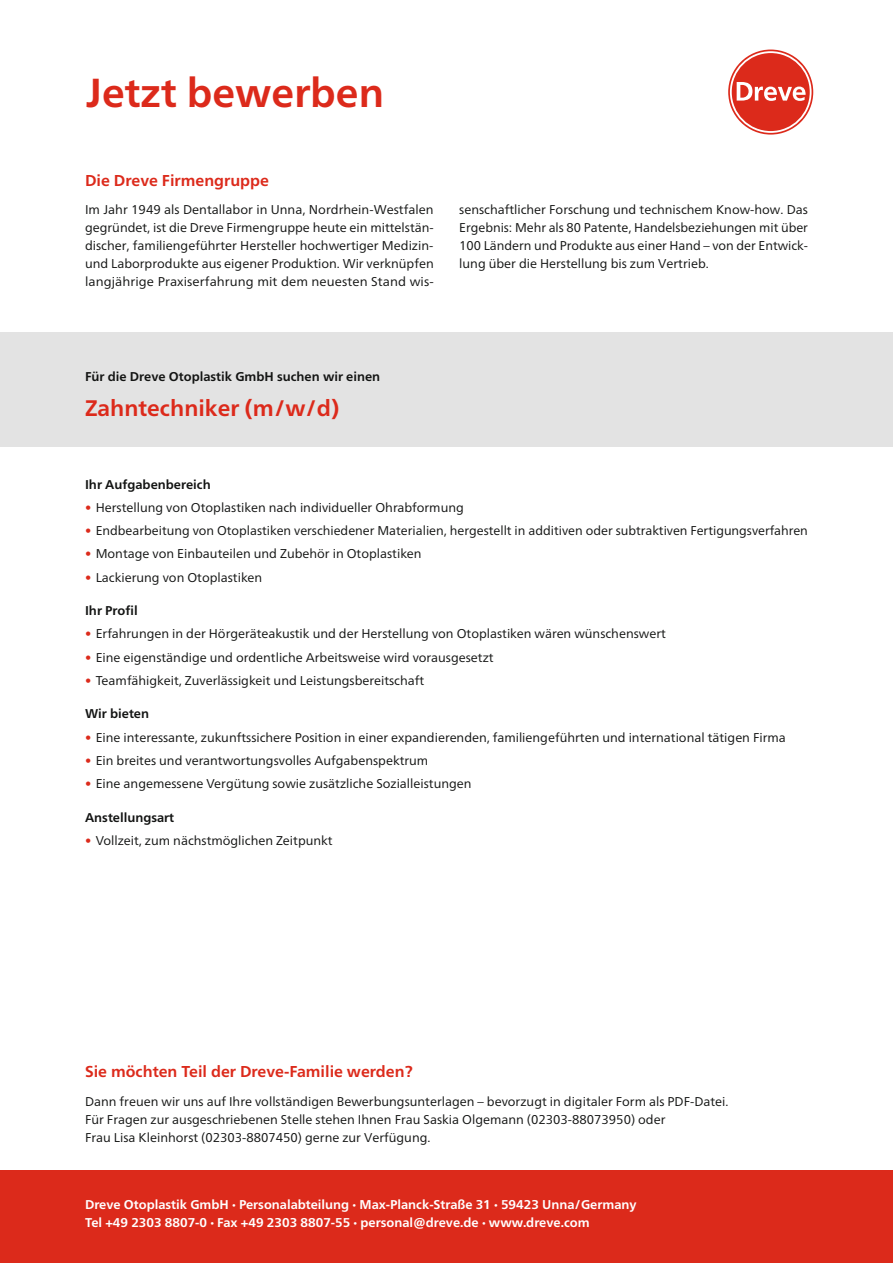
<style>
.page{position:relative;width:893px;height:1263px;background:#fff}
.page>*{position:absolute;margin:0;border:0;box-sizing:border-box;transform-origin:0 0}
.t1{font:700 40.5px "Frutiger Neue LTW1 G";color:#dc2a1b}
.t2{font:700 22.5px "Frutiger Neue LTW1 G";color:#dc2a1b}
.t3{font:700 15.75px "Frutiger Neue LTW1 G";color:#dc2a1b}
.t4{font:12.75px/18px "Frutiger Neue LTW1 G";color:#131413;text-align:justify}
.t5{font:700 12.75px/18px "Frutiger Neue LTW1 G";color:#fff}
.t6{font:700 12.75px "Frutiger Neue LTW1 G";color:#131413}
.s1{color:#dc2a1b}
.s2{font-size:7.5px}
</style>
<div class="page">
<div style="left:0;top:332px;width:893px;height:115px;background:#e3e3e3"></div>
<svg style="left:730px;top:51px;width:82px;height:82px"></svg>
<div style="left:0;top:1170px;width:893px;height:93px;background:#dc2a1b"></div>
<h1 class="t1" style="left:86px;top:64px;width:299px">Jetzt bewerben</h1>
<p class="t3" style="left:85px;top:169px;width:185px">Die Dreve Firmengruppe</p>
<p class="t4" style="left:85px;top:200px;width:350px">Im Jahr 1949 als Dentallabor in Unna, Nordrhein-Westfalen gegründet, ist die Dreve Firmengruppe heute ein mittelstän&shy;discher, familiengeführter Hersteller hochwertiger Medizin&shy;und Laborprodukte aus eigener Produktion. Wir verknüpfen langjährige Praxiserfahrung mit dem neuesten Stand wis-</p>
<p class="t4" style="left:459px;top:200px;width:350px">senschaftlicher Forschung und technischem Know-how. Das Ergebnis: Mehr als 80 Patente, Handelsbeziehungen mit über 100 Ländern und Produkte aus einer Hand – von der Entwick&shy;lung über die Herstellung bis zum Vertrieb.</p>
<p class="t6" style="left:85px;top:367px;width:297px">Für die Dreve Otoplastik GmbH suchen wir einen</p>
<h2 class="t2" style="left:85px;top:392px;width:256px">Zahntechniker (m/w/d)</h2>
<p class="t6" style="left:85px;top:475px;width:127px">Ihr Aufgabenbereich</p>
<p class="t4" style="left:85px;top:498px;width:380px"><span class="s1">•</span> Herstellung von Otoplastiken nach individueller Ohrabformung</p>
<p class="t4" style="left:85px;top:521px;width:724px"><span class="s1">•</span> Endbearbeitung von Otoplastiken verschiedener Materialien, hergestellt in additiven oder subtraktiven Fertigungsverfahren</p>
<p class="t4" style="left:85px;top:544px;width:338px"><span class="s1">•</span> Montage von Einbauteilen und Zubehör in Otoplastiken</p>
<p class="t4" style="left:85px;top:567px;width:179px"><span class="s1">•</span> Lackierung von Otoplastiken</p>
<p class="t6" style="left:85px;top:602px;width:54px">Ihr Profil</p>
<p class="t4" style="left:85px;top:624px;width:582px"><span class="s1">•</span> Erfahrungen in der Hörgeräteakustik und der Herstellung von Otoplastiken wären wünschenswert</p>
<p class="t4" style="left:85px;top:647px;width:410px"><span class="s1">•</span> Eine eigenständige und ordentliche Arbeitsweise wird vorausgesetzt</p>
<p class="t4" style="left:85px;top:670px;width:341px"><span class="s1">•</span> Teamfähigkeit, Zuverlässigkeit und Leistungsbereitschaft</p>
<p class="t6" style="left:85px;top:705px;width:66px">Wir bieten</p>
<p class="t4" style="left:85px;top:727px;width:702px"><span class="s1">•</span> Eine interessante, zukunftssichere Position in einer expandierenden, familiengeführten und international tätigen Firma</p>
<p class="t4" style="left:85px;top:750px;width:345px"><span class="s1">•</span> Ein breites und verantwortungsvolles Aufgabenspektrum</p>
<p class="t4" style="left:85px;top:773px;width:388px"><span class="s1">•</span> Eine angemessene Vergütung sowie zusätzliche Sozialleistungen</p>
<p class="t6" style="left:85px;top:808px;width:91px">Anstellungsart</p>
<p class="t4" style="left:85px;top:830px;width:249px"><span class="s1">•</span> Vollzeit, zum nächstmöglichen Zeitpunkt</p>
<p class="t3" style="left:85px;top:1060px;width:329px">Sie möchten Teil der Dreve-Familie werden?</p>
<p class="t4" style="left:85px;top:1091px;width:645px;text-align:left">Dann freuen wir uns auf Ihre vollständigen Bewerbungsunterlagen – bevorzugt in digitaler Form als PDF-Datei.<br>Für Fragen zur ausgeschriebenen Stelle stehen Ihnen Frau Saskia Olgemann (02303-88073950) oder<br>Frau Lisa Kleinhorst (02303-8807450) gerne zur Verfügung.</p>
<p class="t5" style="left:85px;top:1194px;width:553px">Dreve Otoplastik GmbH <span class="s2">•</span> Personalabteilung <span class="s2">•</span> Max-Planck-Straße 31 <span class="s2">•</span> 59423 Unna/Germany<br>Tel +49 2303 8807-0 <span class="s2">•</span> Fax +49 2303 8807-55 <span class="s2">•</span> personal@dreve.de <span class="s2">•</span> www.dreve.com</p>
</div>
